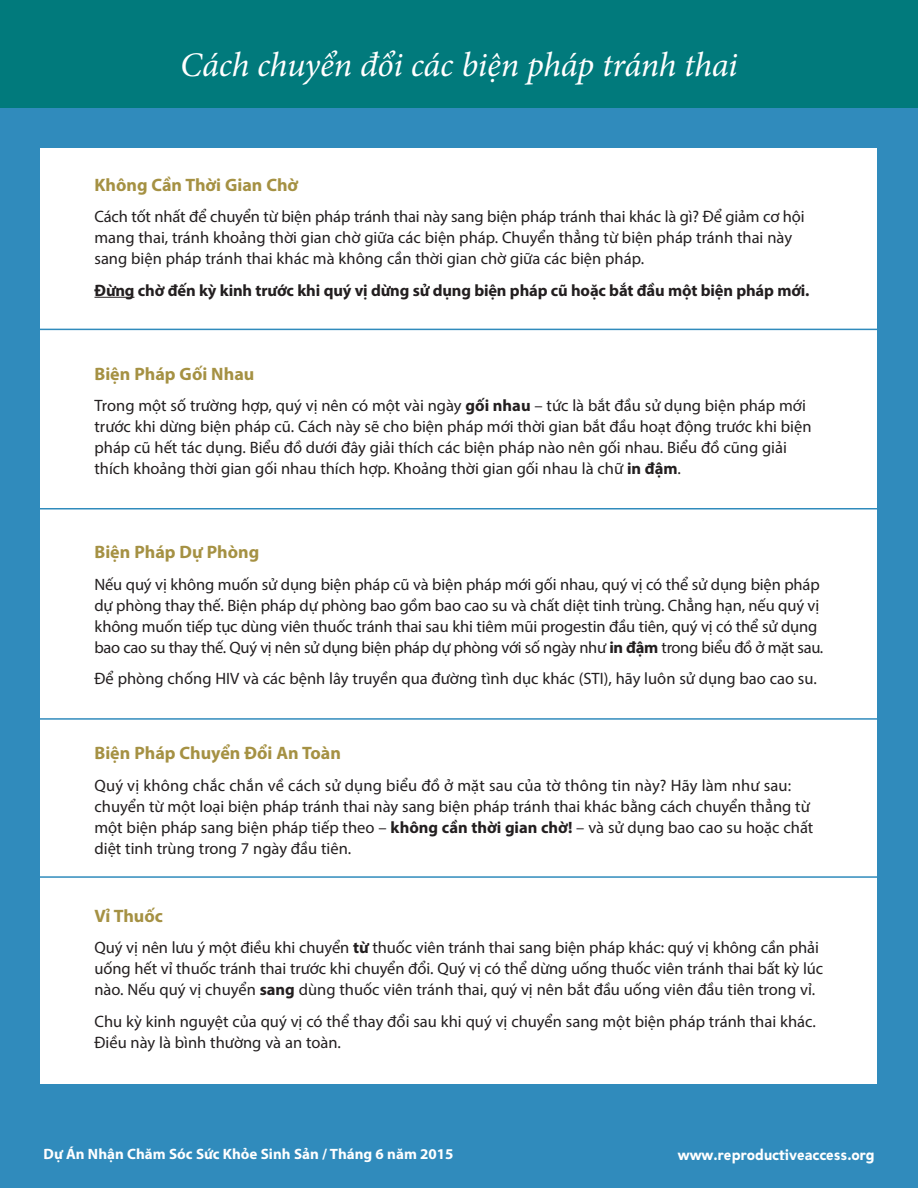
<style>
.page{position:relative;width:918px;height:1188px;background:#308bbc}
.page>*{position:absolute;margin:0;border:0;box-sizing:border-box;transform-origin:0 0}
.t1{font:italic 34.5px "Minion Pro";letter-spacing:-.01em;color:#fff}
.t2{font:700 18px "Myriad Pro";color:#a59143}
.t3{font:16.5px/21px "Myriad Pro";color:#231f20}
.t4{font:700 16.5px "Myriad Pro";letter-spacing:-.01em;color:#231f20}
.t5{font:700 15px "Myriad Pro";color:#fff}
.t6{font:700 15px "Bawdy";color:#fff}
.s1{font-weight:700}
</style>
<div class="page">
<div style="left:40px;top:148px;width:838px;height:936px;background:#fff"></div>
<div style="left:0;top:0;width:918px;height:108px;background:#017a7c"></div>
<hr style="left:94px;top:297px;width:40px;height:1px;background:#231f20">
<hr style="left:18px;top:329px;width:877px;height:1px;background:#308bbc">
<hr style="left:18px;top:508px;width:877px;height:2px;background:#308bbc">
<hr style="left:18px;top:718px;width:877px;height:2px;background:#308bbc">
<hr style="left:18px;top:876px;width:877px;height:2px;background:#308bbc">
<h1 class="t1" style="left:180px;top:42px;width:559px">Cách chuyển đổi các biện pháp tránh thai</h1>
<p class="t2" style="left:94px;top:173px;width:205px">Không Cần Thời Gian Chờ</p>
<p class="t3" style="left:94px;top:206px;width:712px">Cách tốt nhất để chuyển từ biện pháp tránh thai này sang biện pháp tránh thai khác là gì? Để giảm cơ hội mang thai, tránh khoảng thời gian chờ giữa các biện pháp. Chuyển thẳng từ biện pháp tránh thai này sang biện pháp tránh thai khác mà không cần thời gian chờ giữa các biện pháp.</p>
<p class="t4" style="left:94px;top:279px;width:717px">Đừng chờ đến kỳ kinh trước khi quý vị dừng sử dụng biện pháp cũ hoặc bắt đầu một biện pháp mới.</p>
<p class="t2" style="left:94px;top:362px;width:161px">Biện Pháp Gối Nhau</p>
<p class="t3" style="left:94px;top:395px;width:719px">Trong một số trường hợp, quý vị nên có một vài ngày <span class="s1">gối nhau</span> – tức là bắt đầu sử dụng biện pháp mới trước khi dừng biện pháp cũ. Cách này sẽ cho biện pháp mới thời gian bắt đầu hoạt động trước khi biện pháp cũ hết tác dụng. Biểu đồ dưới đây giải thích các biện pháp nào nên gối nhau. Biểu đồ cũng giải thích khoảng thời gian gối nhau thích hợp. Khoảng thời gian gối nhau là chữ <span class="s1">in đậm</span>.</p>
<p class="t2" style="left:94px;top:540px;width:166px">Biện Pháp Dự Phòng</p>
<p class="t3" style="left:94px;top:573px;width:730px">Nếu quý vị không muốn sử dụng biện pháp cũ và biện pháp mới gối nhau, quý vị có thể sử dụng biện pháp dự phòng thay thế. Biện pháp dự phòng bao gồm bao cao su và chất diệt tinh trùng. Chẳng hạn, nếu quý vị không muốn tiếp tục dùng viên thuốc tránh thai sau khi tiêm mũi progestin đầu tiên, quý vị có thể sử dụng bao cao su thay thế. Quý vị nên sử dụng biện pháp dự phòng với số ngày như <span class="s1">in đậm</span> trong biểu đồ ở mặt sau.</p>
<p class="t3" style="left:94px;top:668px;width:724px">Để phòng chống HIV và các bệnh lây truyền qua đường tình dục khác (STI), hãy luôn sử dụng bao cao su.</p>
<p class="t2" style="left:94px;top:741px;width:248px">Biện Pháp Chuyển Đổi An Toàn</p>
<p class="t3" style="left:94px;top:774px;width:720px">Quý vị không chắc chắn về cách sử dụng biểu đồ ở mặt sau của tờ thông tin này? Hãy làm như sau: chuyển từ một loại biện pháp tránh thai này sang biện pháp tránh thai khác bằng cách chuyển thẳng từ một biện pháp sang biện pháp tiếp theo – <span class="s1">không cần thời gian chờ!</span> – và sử dụng bao cao su hoặc chất diệt tinh trùng trong 7 ngày đầu tiên.</p>
<p class="t2" style="left:94px;top:904px;width:70px">Vỉ Thuốc</p>
<p class="t3" style="left:94px;top:937px;width:730px">Quý vị nên lưu ý một điều khi chuyển <span class="s1">từ</span> thuốc viên tránh thai sang biện pháp khác: quý vị không cần phải uống hết vỉ thuốc tránh thai trước khi chuyển đổi. Quý vị có thể dừng uống thuốc viên tránh thai bất kỳ lúc nào. Nếu quý vị chuyển <span class="s1">sang</span> dùng thuốc viên tránh thai, quý vị nên bắt đầu uống viên đầu tiên trong vỉ.</p>
<p class="t3" style="left:94px;top:1011px;width:723px">Chu kỳ kinh nguyệt của quý vị có thể thay đổi sau khi quý vị chuyển sang một biện pháp tránh thai khác.<br>Điều này là bình thường và an toàn.</p>
<p class="t5" style="left:44px;top:1144px;width:412px">Dự Án Nhận Chăm Sóc Sức Khỏe Sinh Sản / Tháng 6 năm 2015</p>
<p class="t6" style="left:678px;top:1146px;width:198px">www.reproductiveaccess.org</p>
</div>
